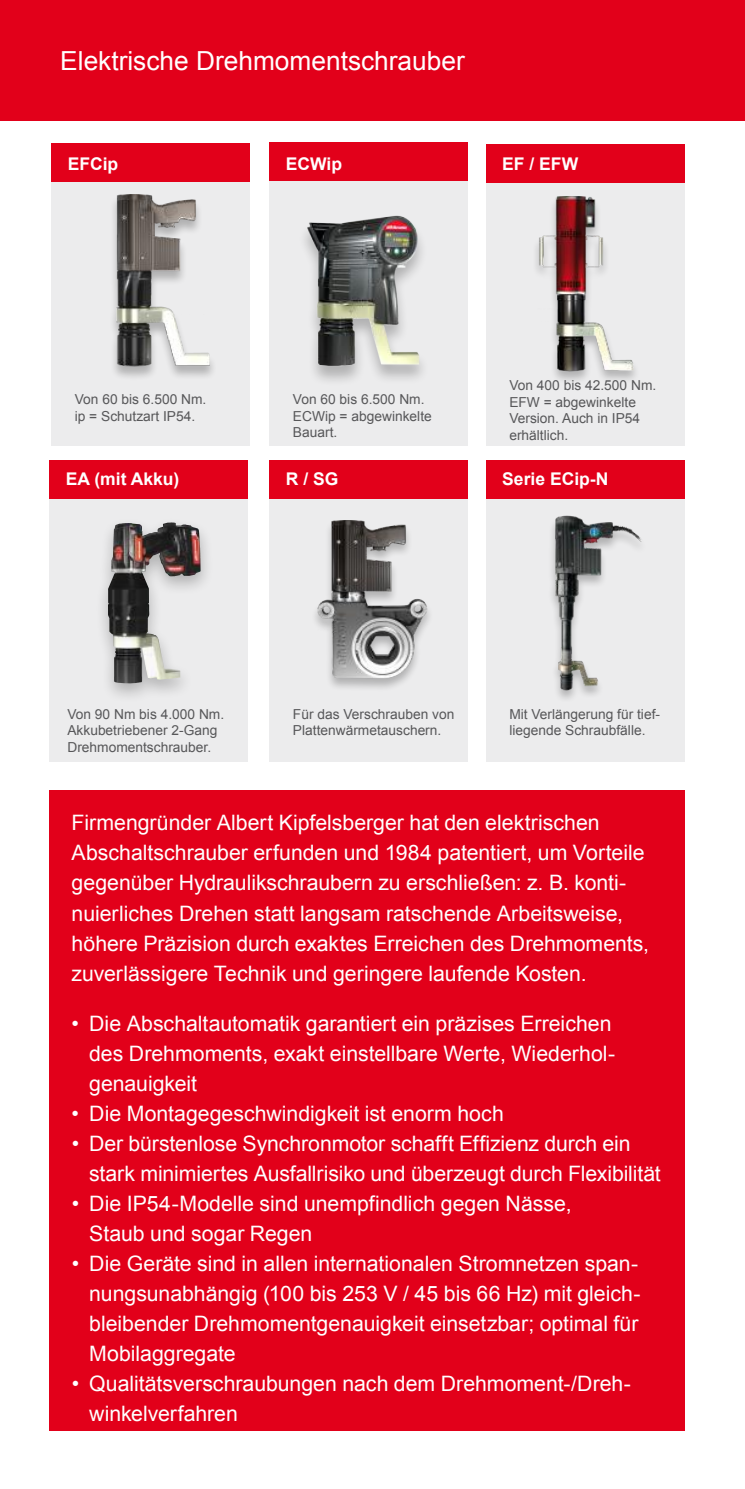
<style>
.page{position:relative;width:745px;height:1489px;background:#fff}
.page>*{position:absolute;margin:0;border:0;box-sizing:border-box;transform-origin:0 0}
.t1{font:26.25px "Arial";color:#fff}
.t2{font:21.25px/30px "Arial";color:#fff}
.t3{font:700 17.5px "Arial";color:#fff}
.t4{font:13.75px/16.5px "Arial";color:#575759}
</style>
<div class="page">
<div style="left:269px;top:460px;width:199px;height:40px;background:#e2001a"></div>
<div style="left:269px;top:499px;width:199px;height:262px;background:#ececed"></div>
<div style="left:485px;top:460px;width:199px;height:40px;background:#e2001a"></div>
<div style="left:485px;top:499px;width:199px;height:262px;background:#ececed"></div>
<div style="left:50px;top:790px;width:634px;height:640px;background:#e2001a"></div>
<div style="left:485px;top:144px;width:199px;height:41px;background:#e2001a"></div>
<div style="left:485px;top:183px;width:199px;height:262px;background:#ececed"></div>
<div style="left:269px;top:142px;width:199px;height:41px;background:#e2001a"></div>
<div style="left:269px;top:181px;width:199px;height:264px;background:#ececed"></div>
<div style="left:51px;top:143px;width:199px;height:41px;background:#e2001a"></div>
<div style="left:51px;top:182px;width:199px;height:263px;background:#ececed"></div>
<div style="left:50px;top:460px;width:198px;height:40px;background:#e2001a"></div>
<div style="left:50px;top:499px;width:198px;height:262px;background:#ececed"></div>
<div style="left:0;top:0;width:744px;height:121px;background:#e2001a"></div>
<div style="left:531px;top:196px;width:108px;height:188px;background:#000;opacity:.25"></div>
<img style="left:537px;top:196px;width:96px;height:175px">
<div style="left:109px;top:194px;width:108px;height:187px;background:#000;opacity:.25"></div>
<img style="left:109px;top:195px;width:103px;height:175px">
<div style="left:311px;top:519px;width:123px;height:173px;background:#000;opacity:.25"></div>
<img style="left:317px;top:520px;width:110px;height:159px">
<div style="left:547px;top:515px;width:100px;height:188px;background:#000;opacity:.25"></div>
<img style="left:554px;top:515px;width:89px;height:175px">
<div style="left:95px;top:516px;width:118px;height:187px;background:#000;opacity:.25"></div>
<img style="left:114px;top:522px;width:57px;height:14px">
<img style="left:304px;top:215px;width:119px;height:166px">
<p class="t1" style="left:60px;top:43px;width:406px">Elektrische Drehmomentschrauber</p>
<p class="t3" style="left:68px;top:152px;width:52px">EFCip</p>
<p class="t3" style="left:286px;top:152px;width:58px">ECWip</p>
<p class="t3" style="left:502px;top:152px;width:77px">EF / EFW</p>
<p class="t4" style="left:75px;top:391px;width:133px">Von 60 bis 6.500 Nm. ip = Schutzart IP54.</p>
<p class="t4" style="left:293px;top:391px;width:140px">Von 60 bis 6.500 Nm.<br>ECWip = abgewinkelte<br>Bauart.</p>
<p class="t4" style="left:509px;top:377px;width:148px">Von 400 bis 42.500 Nm.<br>EFW = abgewinkelte<br>Version. Auch in IP54 erhältlich.</p>
<p class="t3" style="left:66px;top:467px;width:115px">EA (mit Akku)</p>
<p class="t3" style="left:286px;top:467px;width:54px">R / SG</p>
<p class="t3" style="left:502px;top:467px;width:107px">Serie ECip-N</p>
<p class="t4" style="left:67px;top:705px;width:158px">Von 90 Nm bis 4.000 Nm.<br>Akkubetriebener 2-Gang<br>Drehmomentschrauber.</p>
<p class="t4" style="left:293px;top:705px;width:163px">Für das Verschrauben von<br>Plattenwärmetauschern.</p>
<p class="t4" style="left:509px;top:705px;width:152px">Mit Verlängerung für tief&shy;liegende Schraubfälle.</p>
<p class="t2" style="left:72px;top:808px;width:578px">Firmengründer Albert Kipfelsberger hat den elektrischen Abschaltschrauber erfunden und 1984 patentiert, um Vorteile gegenüber Hydraulikschraubern zu erschließen: z. B. konti&shy;nuierliches Drehen statt langsam ratschende Arbeitsweise, höhere Präzision durch exaktes Erreichen des Drehmoments, zuverlässigere Technik und geringere laufende Kosten.</p>
<p class="t2" style="left:89px;top:1008px;width:527px;text-indent:-18px">• Die Abschaltautomatik garantiert ein präzises Erreichen des Drehmoments, exakt einstellbare Werte, Wiederhol&shy;genauigkeit</p>
<p class="t2" style="left:72px;top:1098px;width:433px">• Die Montagegeschwindigkeit ist enorm hoch</p>
<p class="t2" style="left:89px;top:1128px;width:572px;text-indent:-18px">• Der bürstenlose Synchronmotor schafft Effizienz durch ein stark minimiertes Ausfallrisiko und überzeugt durch Flexibilität</p>
<p class="t2" style="left:89px;top:1188px;width:483px;text-indent:-18px">• Die IP54-Modelle sind unempfindlich gegen Nässe,<br>Staub und sogar Regen</p>
<p class="t2" style="left:89px;top:1248px;width:552px;text-align:justify;text-indent:-18px">• Die Geräte sind in allen internationalen Stromnetzen span&shy;nungsunabhängig (100 bis 253 V / 45 bis 66 Hz) mit gleich&shy;bleibender Drehmomentgenauigkeit einsetzbar; optimal für Mobilaggregate</p>
<p class="t2" style="left:89px;top:1368px;width:542px;text-indent:-18px">• Qualitätsverschraubungen nach dem Drehmoment-/Dreh&shy;winkelverfahren</p>
</div>
